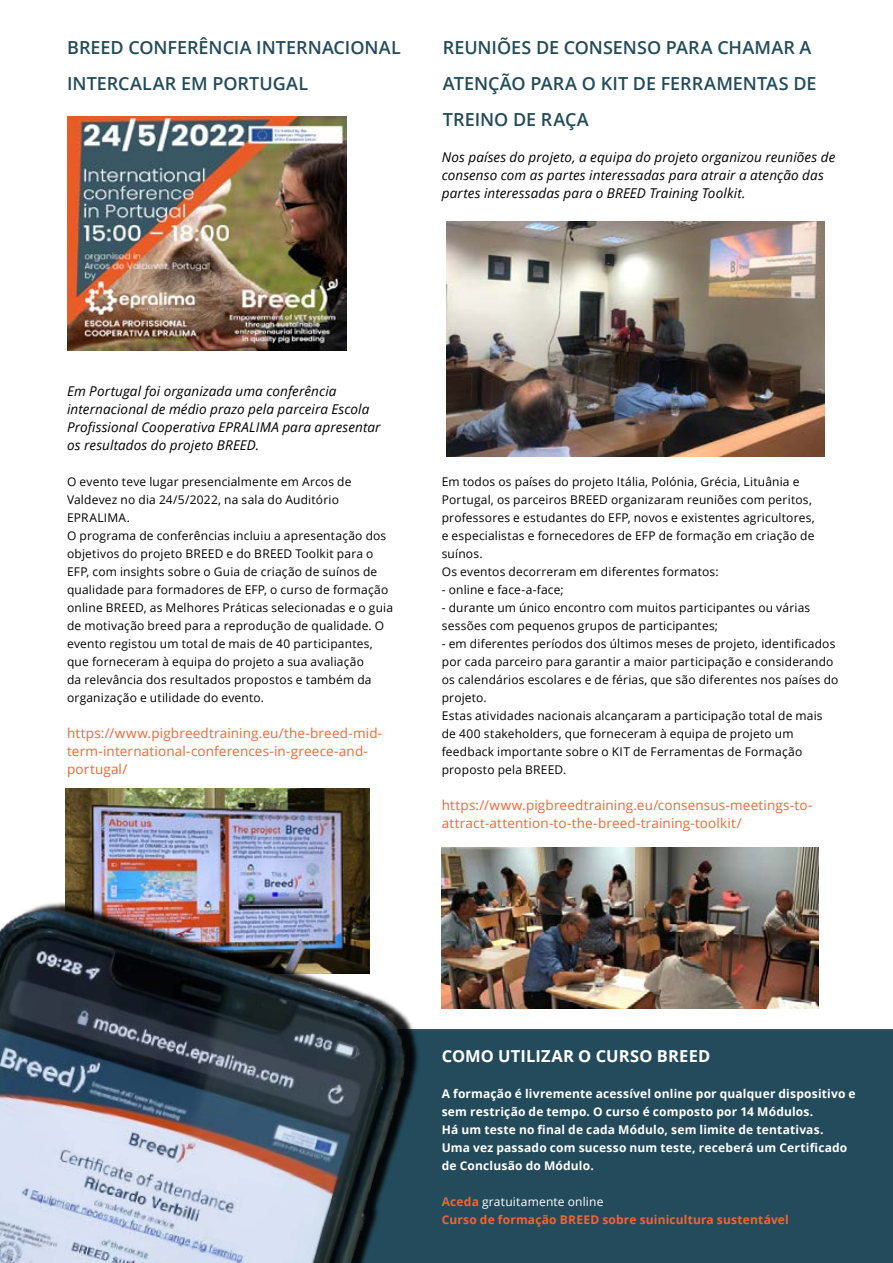
<style>
.page{position:relative;width:893px;height:1263px;background:#fff}
.page>*{position:absolute;margin:0;border:0;box-sizing:border-box;transform-origin:0 0}
.t1{font:600 18px/36px "Open Sans";color:#234b5c}
.t2{font:700 16.5px "Open Sans";letter-spacing:.01em;color:#fff}
.t3{font:italic 13.5px/18px "Open Sans";letter-spacing:.01em;color:#000}
.t4{font:13.5px/18px "Open Sans";letter-spacing:.01em;color:#f26534}
.t5{font:12px/18px "Open Sans";letter-spacing:.015em;color:#000}
.t6{font:700 12px/18px "Open Sans";letter-spacing:.015em;color:#fff}
.t7{font:700 12px/18px "Open Sans";letter-spacing:.015em;color:#f26534}
.s1{font-weight:400;color:#fff}
</style>
<div class="page">
<div style="left:462px;top:1029px;width:431px;height:234px;background:#234b5c"></div>
<img style="left:66px;top:789px;width:304px;height:72px">
<img style="left:446px;top:221px;width:378px;height:236px">
<img style="left:67px;top:116px;width:280px;height:235px">
<img style="left:0;top:861px;width:462px;height:402px">
<img style="left:442px;top:847px;width:376px;height:161px">
<h1 class="t1" style="left:67px;top:29px;width:335px">BREED CONFERÊNCIA INTERNACIONAL<br>INTERCALAR EM PORTUGAL</h1>
<h1 class="t1" style="left:443px;top:29px;width:375px">REUNIÕES DE CONSENSO PARA CHAMAR A<br>ATENÇÃO PARA O KIT DE FERRAMENTAS DE<br>TREINO DE RAÇA</h1>
<p class="t3" style="left:442px;top:148px;width:395px">Nos países do projeto, a equipa do projeto organizou reuniões de consenso com as partes interessadas para atrair a atenção das partes interessadas para o BREED Training Toolkit.</p>
<p class="t3" style="left:67px;top:382px;width:315px">Em Portugal foi organizada uma conferência internacional de médio prazo pela parceira Escola Profissional Cooperativa EPRALIMA para apresentar os resultados do projeto BREED.</p>
<p class="t5" style="left:67px;top:472px;width:327px">O evento teve lugar presencialmente em Arcos de Valdevez no dia 24/5/2022, na sala do Auditório EPRALIMA.<br>O programa de conferências incluiu a apresentação dos objetivos do projeto BREED e do BREED Toolkit para o EFP, com insights sobre o Guia de criação de suínos de qualidade para formadores de EFP, o curso de formação online BREED, as Melhores Práticas selecionadas e o guia de motivação breed para a reprodução de qualidade. O evento registou um total de mais de 40 participantes, que forneceram à equipa do projeto a sua avaliação<br>da relevância dos resultados propostos e também da organização e utilidade do evento.</p>
<p class="t4" style="left:67px;top:724px;width:317px">https://www.pigbreedtraining.eu/the-breed-mid&shy;term-international-conferences-in-greece-and&shy;portugal/</p>
<p class="t5" style="left:442px;top:472px;width:375px">Em todos os países do projeto Itália, Polónia, Grécia, Lituânia e Portugal, os parceiros BREED organizaram reuniões com peritos, professores e estudantes do EFP, novos e existentes agricultores, e especialistas e fornecedores de EFP de formação em criação de suínos.<br>Os eventos decorreram em diferentes formatos:</p>
<p class="t5" style="left:442px;top:580px;width:124px">- online e face-a-face;</p>
<p class="t5" style="left:442px;top:598px;width:370px">- durante um único encontro com muitos participantes ou várias sessões com pequenos grupos de participantes;</p>
<p class="t5" style="left:442px;top:634px;width:398px">- em diferentes períodos dos últimos meses de projeto, identificados por cada parceiro para garantir a maior participação e considerando os calendários escolares e de férias, que são diferentes nos países do projeto.<br>Estas atividades nacionais alcançaram a participação total de mais de 400 stakeholders, que forneceram à equipa de projeto um feedback importante sobre o KIT de Ferramentas de Formação proposto pela BREED.</p>
<p class="t4" style="left:442px;top:796px;width:372px">https://www.pigbreedtraining.eu/consensus-meetings-to&shy;attract-attention-to-the-breed-training-toolkit/</p>
<h2 class="t2" style="left:442px;top:1044px;width:270px">COMO UTILIZAR O CURSO BREED</h2>
<p class="t6" style="left:442px;top:1084px;width:415px">A formação é livremente acessível online por qualquer dispositivo e sem restrição de tempo. O curso é composto por 14 Módulos.<br>Há um teste no final de cada Módulo, sem limite de tentativas.<br>Uma vez passado com sucesso num teste, receberá um Certificado de Conclusão do Módulo.</p>
<p class="t7" style="left:442px;top:1192px;width:349px">Aceda <span class="s1">gratuitamente online<br></span>Curso de formação BREED sobre suinicultura sustentável</p>
</div>
